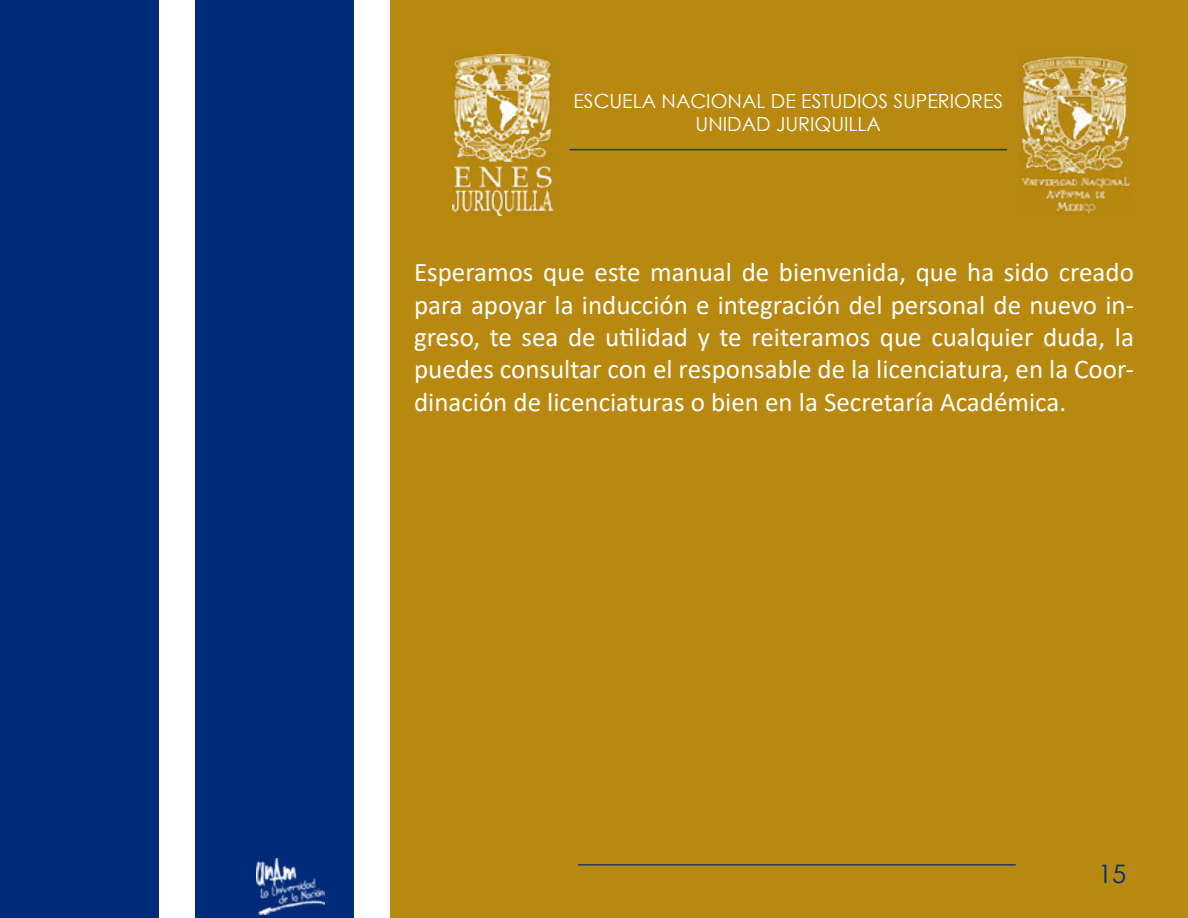
<style>
.page{position:relative;width:1188px;height:918px;background:#fff}
.page>*{position:absolute;margin:0;border:0;box-sizing:border-box;transform-origin:0 0}
.t1{font:27px/32.4px "Calibri";color:#fff;text-align:justify}
.t2{font:25.5px "Century Gothic";color:#002b7a}
.t3{font:19.5px/23.4px "Century Gothic";color:#fff;text-align:center}
</style>
<div class="page">
<div style="left:390px;top:0;width:798px;height:918px;background:#b9880f"></div>
<hr style="left:570px;top:149px;width:437px;height:1px;background:#22366a">
<div style="left:0;top:0;width:159px;height:918px;background:#002b7a"></div>
<div style="left:195px;top:0;width:159px;height:917px;background:#002b7a"></div>
<img style="left:453px;top:54px;width:99px;height:162px">
<img style="left:1021px;top:56px;width:110px;height:160px">
<img style="left:257px;top:858px;width:67px;height:57px">
<hr style="left:578px;top:864px;width:438px;height:2px;background:#22366a">
<p class="t3" style="left:574px;top:89px;width:431px">ESCUELA NACIONAL DE ESTUDIOS SUPERIORES<br>UNIDAD JURIQUILLA</p>
<p class="t1" style="left:414px;top:255px;width:722px">Esperamos que este manual de bienvenida, que ha sido creado para apoyar la inducción e integración del personal de nuevo in&shy;greso, te sea de utilidad y te reiteramos que cualquier duda, la puedes consultar con el responsable de la licenciatura, en la Coor&shy;dinación de licenciaturas o bien en la Secretaría Académica.</p>
<p class="t2" style="left:1098px;top:856px;width:30px">15</p>
</div>
